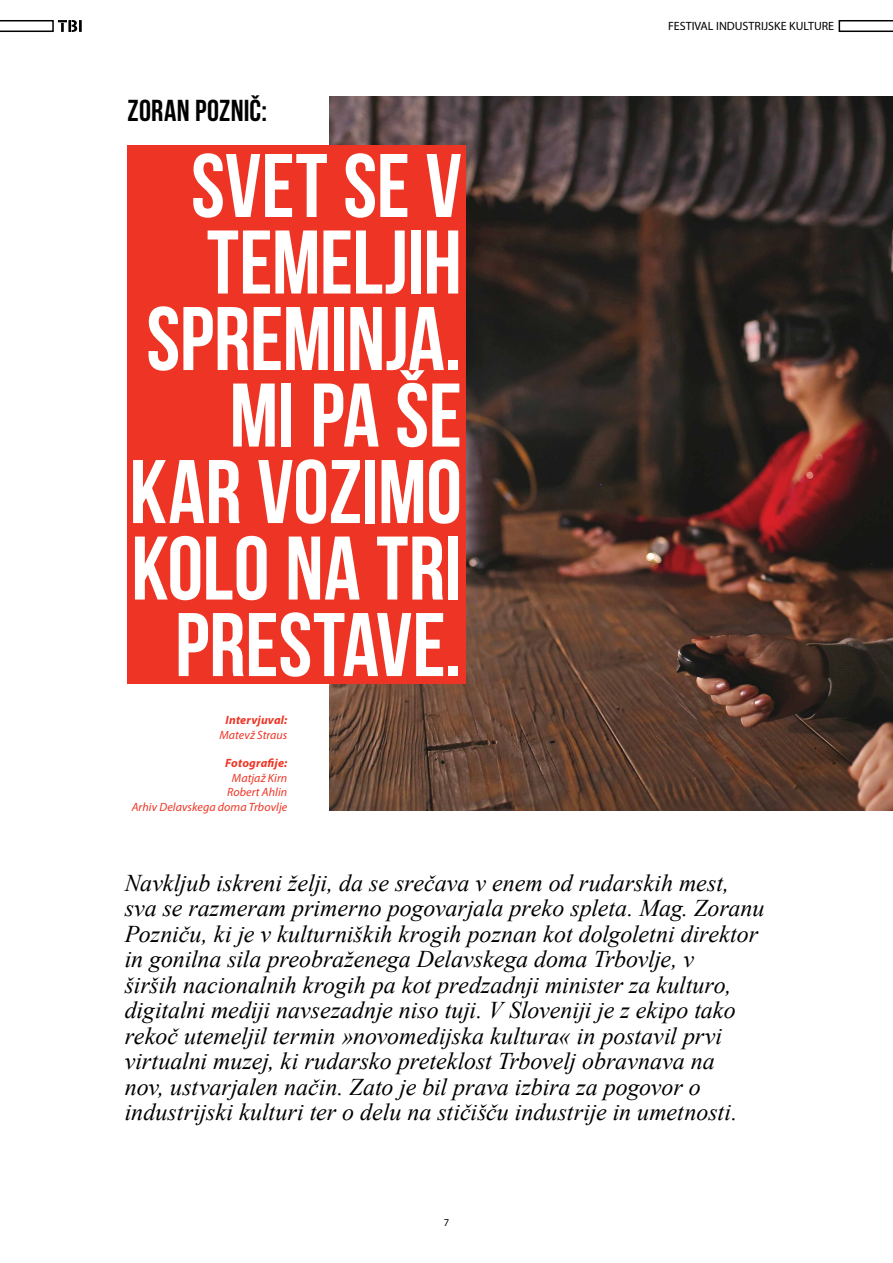
<style>
.page{position:relative;width:893px;height:1263px;background:#fff}
.page>*{position:absolute;margin:0;border:0;box-sizing:border-box;transform-origin:0 0}
.t1{font:90px/76.5px "Bebas Neue";letter-spacing:-.005em;color:#fff;text-align:right}
.t2{font:30.3px "Bebas Neue";letter-spacing:.01em;color:#000}
.t3{font:italic 24px/25.5px "Times New Roman";letter-spacing:-.005em;color:#000}
.t4{font:italic 12px/14.4px "Myriad Pro";letter-spacing:.005em;color:#ee3525;text-align:right}
.t5{font:12px "Myriad Pro";color:#000}
.t6{font:italic 700 12px "Myriad Pro";letter-spacing:.015em;color:#ee3525}
.t7{font:10.5px "Myriad Pro";color:#000}
</style>
<div class="page">
<svg style="left:0;top:20px;width:893px;height:12px"></svg>
<img style="left:330px;top:97px;width:563px;height:714px">
<div style="left:128px;top:145px;width:338px;height:539px;background:#ee3525"></div>
<p class="t2" style="left:128px;top:94px;width:141px">ZORAN POZNIČ:</p>
<h1 class="t1" style="left:129px;top:147px;width:334px">SVET SE V<br>TEMELJIH<br>SPREMINJA.<br>MI PA ŠE<br>KAR VOZIMO<br>KOLO NA TRI<br>PRESTAVE.</h1>
<p class="t6" style="left:226px;top:712px;width:63px">Intervjuval:</p>
<p class="t4" style="left:219px;top:727px;width:69px">Matevž Straus</p>
<p class="t6" style="left:225px;top:755px;width:64px">Fotografije:</p>
<p class="t4" style="left:132px;top:770px;width:157px">Matjaž Kirn<br>Robert Ahlin<br>Arhiv Delavskega doma Trbovlje</p>
<p class="t5" style="left:668px;top:19px;width:168px">FESTIVAL INDUSTRIJSKE KULTURE</p>
<p class="t3" style="left:125px;top:869px;width:641px">Navkljub iskreni želji, da se srečava v enem od rudarskih mest, sva se razmeram primerno pogovarjala preko spleta. Mag. Zoranu Pozniču, ki je v kulturniških krogih poznan kot dolgoletni direktor in gonilna sila preobraženega Delavskega doma Trbovlje, v<br>širših nacionalnih krogih pa kot predzadnji minister za kulturo, digitalni mediji navsezadnje niso tuji. V Sloveniji je z ekipo tako rekoč utemeljil termin »novomedijska kultura« in postavil prvi virtualni muzej, ki rudarsko preteklost Trbovelj obravnava na<br>nov, ustvarjalen način. Zato je bil prava izbira za pogovor o industrijski kulturi ter o delu na stičišču industrije in umetnosti.</p>
<p class="t7" style="left:444px;top:1216px;width:7px">7</p>
</div>
